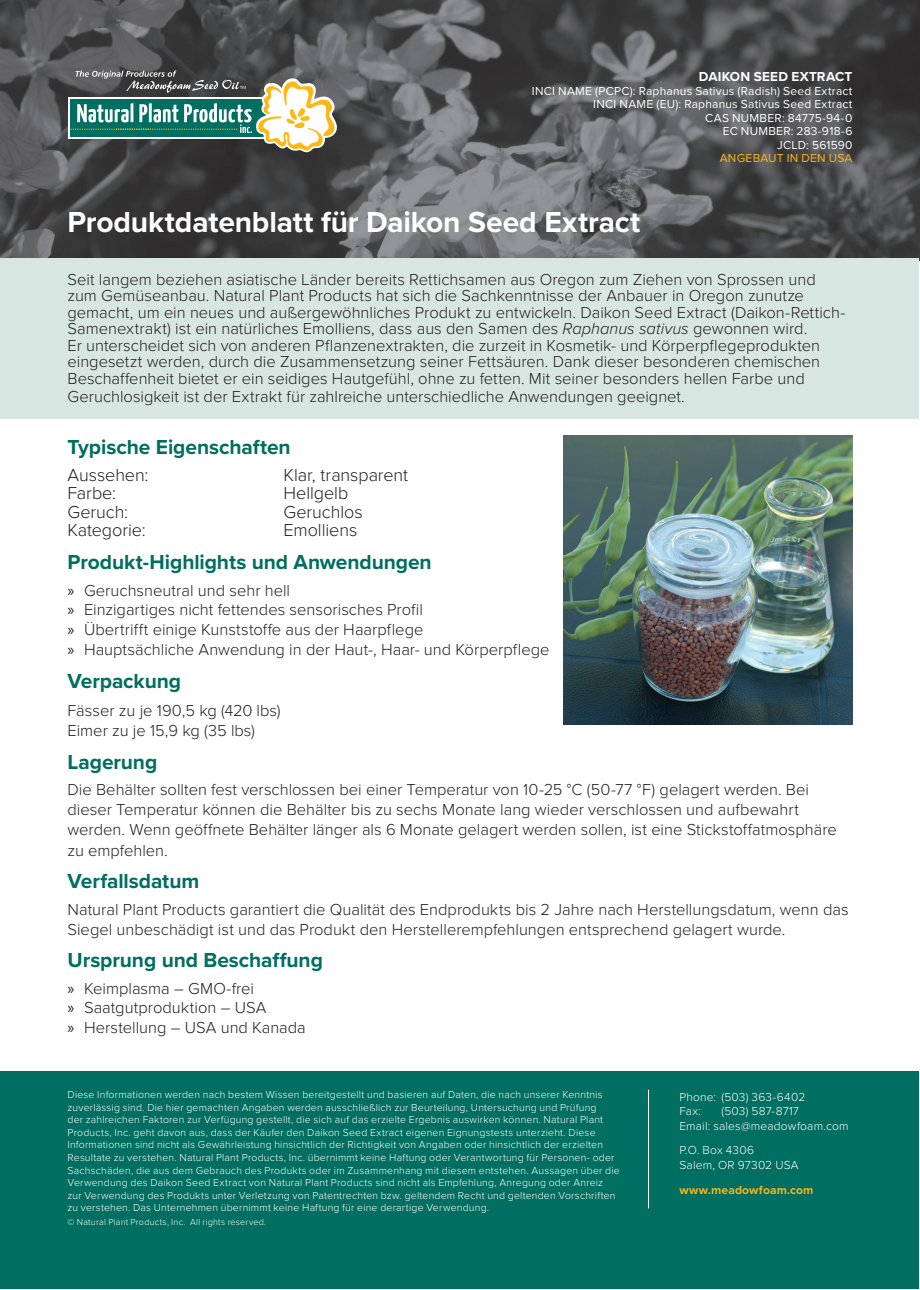
<style>
.page{position:relative;width:920px;height:1290px;background:#fff}
.page>*{position:absolute;margin:0;border:0;box-sizing:border-box;transform-origin:0 0}
.t1{font:700 30px "Proxima Nova";letter-spacing:-.005em;color:#fff}
.t2{font:700 21px "Proxima Nova";letter-spacing:-.005em;color:#006e60}
.t3{font:300 18px "Proxima Nova";letter-spacing:-.005em;color:#231f20}
.t4{font:300 16.5px/19.8px "Proxima Nova";color:#231f20}
.t5{font:700 13.5px "Proxima Nova";letter-spacing:.015em;color:#fff}
.t6{font:12px/13.5px "Proxima Nova";letter-spacing:.02em;color:#fff;text-align:right}
.t7{font:300 12px/14.4px "Proxima Nova";letter-spacing:.015em;color:#fff}
.t8{font:700 12px "Proxima Nova";letter-spacing:.015em;color:#fcb615}
.t9{font:12px "Proxima Nova";letter-spacing:.02em;color:#fcb615}
.t10{font:300 10.5px/12.6px "Proxima Nova";letter-spacing:.02em;color:#fff}
.t11{font:300 9px "Proxima Nova";letter-spacing:.025em;color:#fff}
.s1{font-style:italic}
.s2{font-family:"Myriad Pro";font-weight:400}
</style>
<div class="page">
<img style="left:0;top:0;width:920px;height:260px">
<svg style="left:70px;top:70px;width:268px;height:83px"></svg>
<div style="left:1px;top:1071px;width:918px;height:218px;background:#006e60"></div>
<hr style="left:648px;top:1090px;width:1px;height:118px;background:#fff">
<div style="left:1px;top:258px;width:918px;height:160px;background:#d7e6e1"></div>
<img style="left:564px;top:435px;width:288px;height:289px">
<p class="t5" style="left:699px;top:67px;width:155px">DAIKON SEED EXTRACT</p>
<p class="t6" style="left:532px;top:83px;width:322px">INCI NAME (PCPC): Raphanus Sativus (Radish) Seed Extract<br>INCI NAME (EU): Raphanus Sativus Seed Extract<br>CAS NUMBER: 84775-94-0<br>EC NUMBER: 283-918-6<br>JCLD: 561590</p>
<p class="t9" style="left:720px;top:149px;width:134px">ANGEBAUT IN DEN USA</p>
<h1 class="t1" style="left:68px;top:200px;width:574px">Produktdatenblatt für Daikon Seed Extract</h1>
<p class="t4" style="left:68px;top:271px;width:779px;line-height:16.5px">Seit langem beziehen asiatische Länder bereits Rettichsamen aus Oregon zum Ziehen von Sprossen und zum Gemüseanbau. Natural Plant Products hat sich die Sachkenntnisse der Anbauer in Oregon zunutze gemacht, um ein neues und außergewöhnliches Produkt zu entwickeln. Daikon Seed Extract (Daikon-Rettich-Samenextrakt) ist ein natürliches Emolliens, dass aus den Samen des <span class="s1">Raphanus sativus</span> gewonnen wird.<br>Er unterscheidet sich von anderen Pflanzenextrakten, die zurzeit in Kosmetik- und Körperpflegeprodukten eingesetzt werden, durch die Zusammensetzung seiner Fettsäuren. Dank dieser besonderen chemischen Beschaffenheit bietet er ein seidiges Hautgefühl, ohne zu fetten. Mit seiner besonders hellen Farbe und</p>
<p class="t4" style="left:68px;top:387px;width:619px">Geruchlosigkeit ist der Extrakt für zahlreiche unterschiedliche Anwendungen geeignet.</p>
<p class="t2" style="left:68px;top:431px;width:225px">Typische Eigenschaften</p>
<p class="t3" style="left:68px;top:464px;width:82px">Aussehen:</p>
<p class="t3" style="left:284px;top:464px;width:126px">Klar, transparent</p>
<p class="t3" style="left:68px;top:482px;width:50px">Farbe:</p>
<p class="t3" style="left:284px;top:482px;width:66px">Hellgelb</p>
<p class="t3" style="left:68px;top:502px;width:62px">Geruch:</p>
<p class="t3" style="left:284px;top:502px;width:81px">Geruchlos</p>
<p class="t3" style="left:68px;top:520px;width:80px">Kategorie:</p>
<p class="t3" style="left:284px;top:520px;width:75px">Emolliens</p>
<p class="t2" style="left:68px;top:546px;width:366px">Produkt-Highlights und Anwendungen</p>
<p class="t4" style="left:67px;top:581px;width:484px"><span class="s2">»</span> Geruchsneutral und sehr hell<br><span class="s2">»</span> Einzigartiges nicht fettendes sensorisches Profil<br><span class="s2">»</span> Übertrifft einige Kunststoffe aus der Haarpflege<br><span class="s2">»</span> Hauptsächliche Anwendung in der Haut-, Haar- und Körperpflege</p>
<p class="t2" style="left:68px;top:665px;width:115px">Verpackung</p>
<p class="t4" style="left:68px;top:701px;width:215px">Fässer zu je 190,5 kg (420 lbs)<br>Eimer zu je 15,9 kg (35 lbs)</p>
<p class="t2" style="left:68px;top:746px;width:91px">Lagerung</p>
<p class="t4" style="left:68px;top:780px;width:771px;line-height:20.2px">Die Behälter sollten fest verschlossen bei einer Temperatur von 10-25 °C (50-77 °F) gelagert werden. Bei dieser Temperatur können die Behälter bis zu sechs Monate lang wieder verschlossen und aufbewahrt werden. Wenn geöffnete Behälter länger als 6 Monate gelagert werden sollen, ist eine Stickstoffatmosphäre zu empfehlen.</p>
<p class="t2" style="left:68px;top:865px;width:133px">Verfallsdatum</p>
<p class="t4" style="left:68px;top:900px;width:783px">Natural Plant Products garantiert die Qualität des Endprodukts bis 2 Jahre nach Herstellungsdatum, wenn das<br>Siegel unbeschädigt ist und das Produkt den Herstellerempfehlungen entsprechend gelagert wurde.</p>
<p class="t2" style="left:68px;top:944px;width:257px">Ursprung und Beschaffung</p>
<p class="t4" style="left:67px;top:979px;width:240px"><span class="s2">»</span> Keimplasma – GMO-frei<br><span class="s2">»</span> Saatgutproduktion – USA<br><span class="s2">»</span> Herstellung – USA und Kanada</p>
<p class="t10" style="left:68px;top:1088px;width:554px">Diese Informationen werden nach bestem Wissen bereitgestellt und basieren auf Daten, die nach unserer Kenntnis zuverlässig sind. Die hier gemachten Angaben werden ausschließlich zur Beurteilung, Untersuchung und Prüfung<br>der zahlreichen Faktoren zur Verfügung gestellt, die sich auf das erzielte Ergebnis auswirken können. Natural Plant Products, Inc. geht davon aus, dass der Käufer den Daikon Seed Extract eigenen Eignungstests unterzieht. Diese Informationen sind nicht als Gewährleistung hinsichtlich der Richtigkeit von Angaben oder hinsichtlich der erzielten Resultate zu verstehen. Natural Plant Products, Inc. übernimmt keine Haftung oder Verantwortung für Personen- oder Sachschäden, die aus dem Gebrauch des Produkts oder im Zusammenhang mit diesem entstehen. Aussagen über die Verwendung des Daikon Seed Extract von Natural Plant Products sind nicht als Empfehlung, Anregung oder Anreiz zur Verwendung des Produkts unter Verletzung von Patentrechten bzw. geltendem Recht und geltenden Vorschriften zu verstehen. Das Unternehmen übernimmt keine Haftung für eine derartige Verwendung.</p>
<p class="t11" style="left:68px;top:1217px;width:200px">© Natural Plant Products, Inc. All rights reserved.</p>
<p class="t7" style="left:679px;top:1090px;width:127px">Phone: (503) 363-6402<br>Fax:</p>
<p class="t7" style="left:679px;top:1104px;width:171px;text-indent:42px">(503) 587-8717<br>Email: sales@meadowfoam.com</p>
<p class="t7" style="left:679px;top:1143px;width:121px">P.O. Box 4306<br>Salem, OR 97302 USA</p>
<p class="t8" style="left:679px;top:1181px;width:136px">www.meadowfoam.com</p>
</div>
